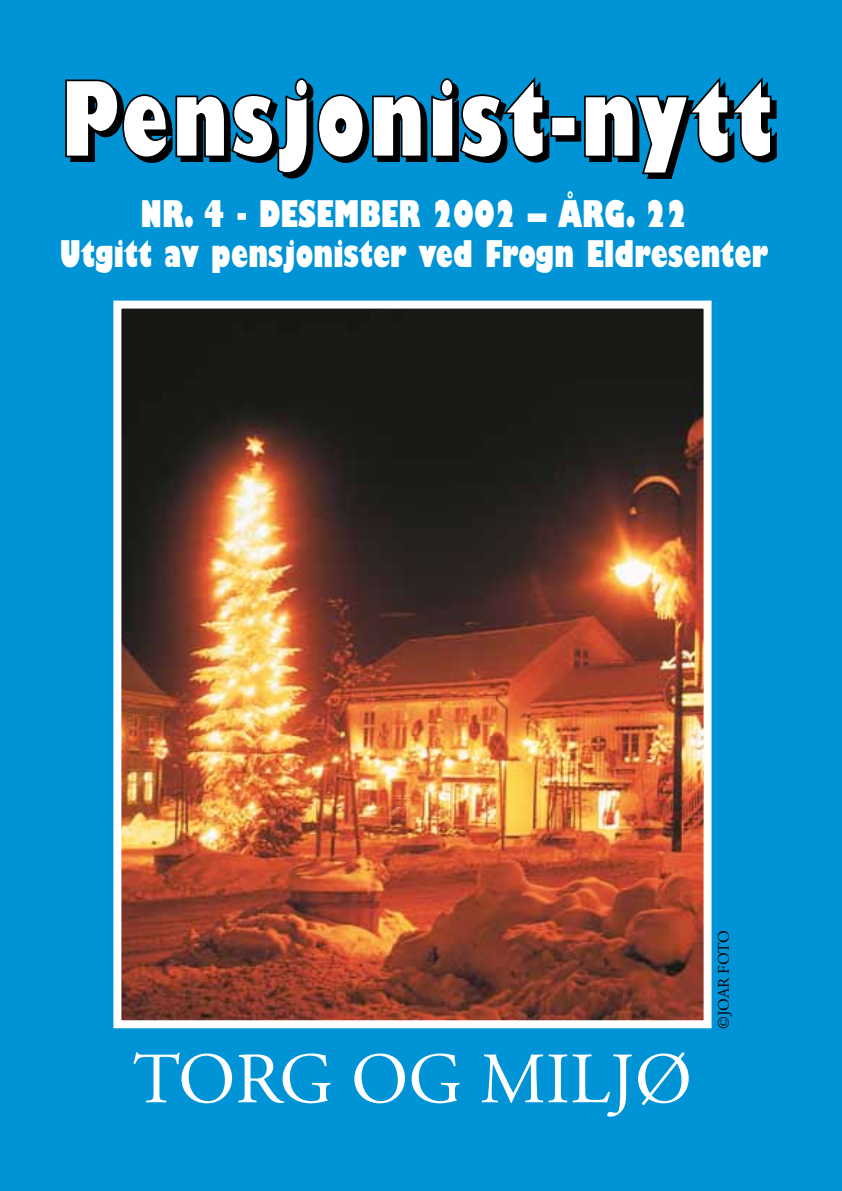
<style>
.page{position:relative;width:842px;height:1191px;background:#0094d7}
.page>*{position:absolute;margin:0;border:0;box-sizing:border-box;transform-origin:0 0}
.t1{font:72px "Adobe Garamond";color:#fff}
.t2{font:800 condensed 36px/40px "Gill Sans";color:#fff;text-align:center}
.t3{font:16px "Adobe Garamond";color:#000}
</style>
<div class="page">
<img style="left:122px;top:309px;width:580px;height:710px">
<div style="left:113px;top:300px;width:598px;height:728px;border:8px solid #fff"></div>
<div style="left:556px;top:121px;width:25px;height:21px;background:#000;border:2px solid #000"></div>
<svg style="left:65px;top:77px;width:485px;height:102px"></svg>
<div style="left:550px;top:116px;width:26px;height:21px;background:#fff;border:2px solid #000"></div>
<svg style="left:584px;top:77px;width:193px;height:102px"></svg>
<p class="t2" style="left:60px;top:194px;width:710px">NR. 4 - desember 2002 – ÅRG. 22<br>Utgitt av pensjonister ved Frogn Eldresenter</p>
<h1 class="t1" style="left:133px;top:1041px;width:561px">TORG OG MILJØ</h1>
<p class="t3" style="left:715px;top:1028px;width:98px;rotate:-90deg">©JOAR FOTO</p>
</div>
